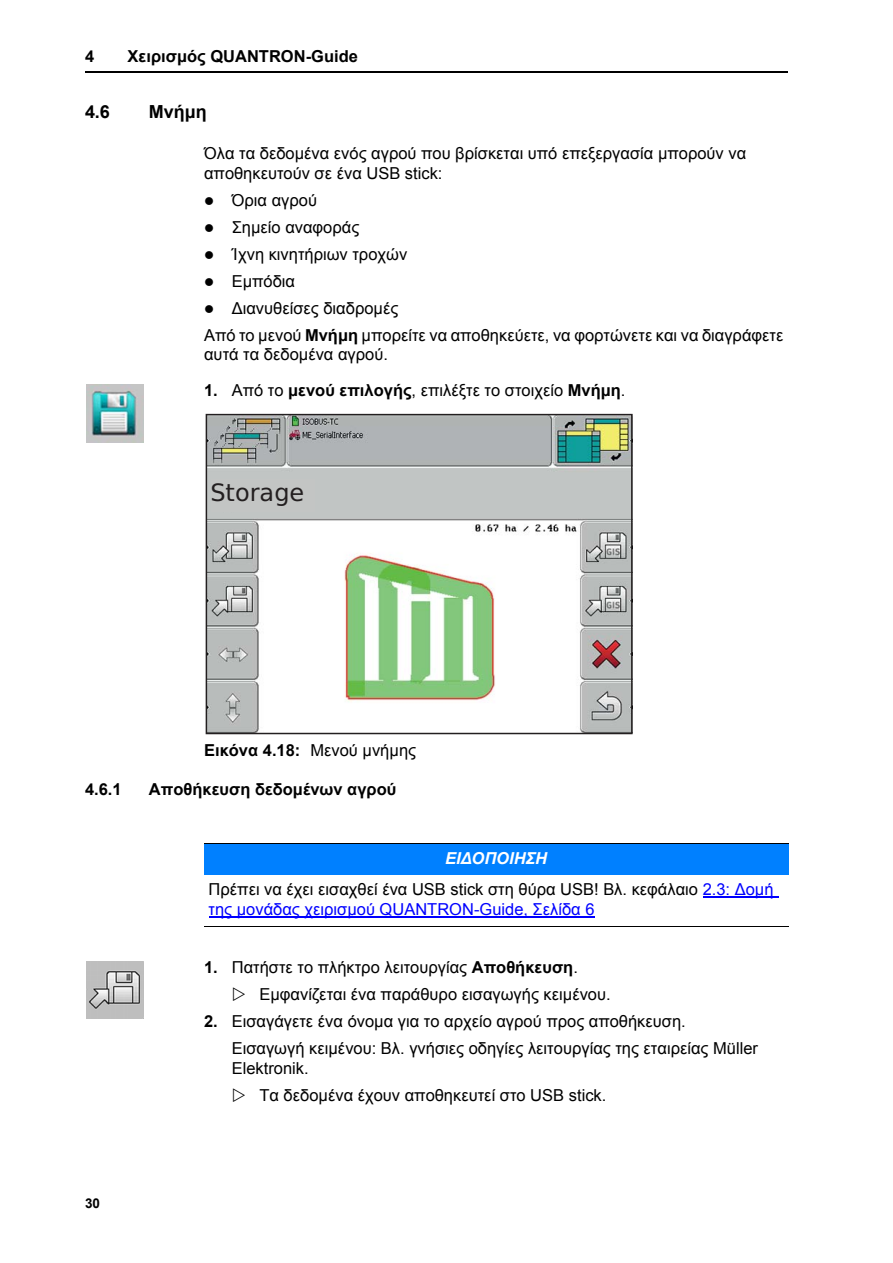
<style>
.page{position:relative;width:893px;height:1263px;background:#fff}
.page>*{position:absolute;margin:0;border:0;box-sizing:border-box;transform-origin:0 0}
.t1{font:24px "Bitstream Vera Sans";color:#231f20}
.t2{font:700 18px "Arial";color:#000}
.t3{font:16.5px/27px "Arial";color:#000}
.t4{font:700 16.5px "Arial";color:#000}
.t5{font:16.5px "Arial";color:#00f}
.t6{font:700 13.5px "Arial";color:#000}
.s1{font-weight:700}
.s2{font-weight:400}
.s3{font-weight:700;font-style:italic;color:#fff}
.s4{color:#00f}
</style>
<div class="page">
<hr style="left:85px;top:72px;width:702px;height:1px;background:#000">
<img style="left:86px;top:384px;width:58px;height:58px">
<img style="left:209px;top:417px;width:420px;height:314px">
<div style="left:206px;top:414px;width:426px;height:320px;border:2px solid #231f20"></div>
<div style="left:211px;top:480px;width:103px;height:32px;background:#c3c5c4"></div>
<div style="left:204px;top:844px;width:584px;height:31px;background:#0080ff"></div>
<hr style="left:702px;top:896px;width:76px;height:2px;background:#00f">
<hr style="left:209px;top:916px;width:385px;height:1px;background:#00f">
<hr style="left:204px;top:843px;width:584px;height:1px;background:#000">
<hr style="left:204px;top:926px;width:584px;height:1px;background:#000">
<img style="left:86px;top:961px;width:58px;height:58px">
<p class="t4" style="left:85px;top:47px;width:11px">4</p>
<p class="t4" style="left:128px;top:47px;width:232px">Χειρισμός QUANTRON-Guide</p>
<p class="t2" style="left:85px;top:102px;width:26px">4.6</p>
<p class="t2" style="left:149px;top:102px;width:59px">Μνήμη</p>
<p class="t3" style="left:204px;top:144px;width:543px;line-height:19.5px">Όλα τα δεδομένα ενός αγρού που βρίσκεται υπό επεξεργασία μπορούν να αποθηκευτούν σε ένα USB stick:</p>
<p class="t3" style="left:204px;top:187px;width:114px">● Όρια αγρού</p>
<p class="t3" style="left:204px;top:214px;width:157px">● Σημείο αναφοράς</p>
<p class="t3" style="left:204px;top:241px;width:205px">● Ίχνη κινητήριων τροχών</p>
<p class="t3" style="left:204px;top:268px;width:92px">● Εμπόδια</p>
<p class="t3" style="left:204px;top:295px;width:580px">● ∆ιανυθείσες διαδρομές<br>Από το μενού <span class="s1">Μνήμη</span> μπορείτε να αποθηκεύετε, να φορτώνετε και να διαγράφετε</p>
<p class="t3" style="left:204px;top:341px;width:185px">αυτά τα δεδομένα αγρού.</p>
<p class="t3" style="left:204px;top:377px;width:423px"><span class="s1">1.</span> Από το <span class="s1">μενού επιλογής</span>, επιλέξτε το στοιχείο <span class="s1">Μνήμη</span>.</p>
<h1 class="t1" style="left:210px;top:479px;width:95px">Storage</h1>
<p class="t4" style="left:204px;top:741px;width:213px">Εικόνα 4.18: <span class="s2">Μενού μνήμης</span></p>
<p class="t4" style="left:85px;top:780px;width:38px">4.6.1</p>
<p class="t4" style="left:149px;top:780px;width:249px">Αποθήκευση δεδομένων αγρού</p>
<p class="t3" style="left:209px;top:842px;width:566px;line-height:31.5px;text-indent:237px"><span class="s3">ΕΙ∆ΟΠΟΙΗΣΗ<br></span>Πρέπει να έχει εισαχθεί ένα USB stick στη θύρα USB! Βλ. κεφάλαιο <span class="s4">2.3: ∆ομή</span></p>
<p class="t5" style="left:209px;top:900px;width:387px">της μονάδας χειρισμού QUANTRON-Guide, Σελίδα 6</p>
<p class="t6" style="left:85px;top:1196px;width:16px">30</p>
<p class="t3" style="left:259px;top:954px;width:353px;text-indent:-55px"><span class="s1">1.</span> Πατήστε το πλήκτρο λειτουργίας <span class="s1">Αποθήκευση</span>.<br>Εμφανίζεται ένα παράθυρο εισαγωγής κειμένου.</p>
<p class="t3" style="left:232px;top:1008px;width:527px;text-indent:-28px"><span class="s1">2.</span> Εισαγάγετε ένα όνομα για το αρχείο αγρού προς αποθήκευση.<br>Εισαγωγή κειμένου: Βλ. γνήσιες οδηγίες λειτουργίας της εταιρείας Müller</p>
<p class="t3" style="left:259px;top:1055px;width:348px;text-indent:-28px">Elektronik.<br>Τα δεδομένα έχουν αποθηκευτεί στο USB stick.</p>
</div>
